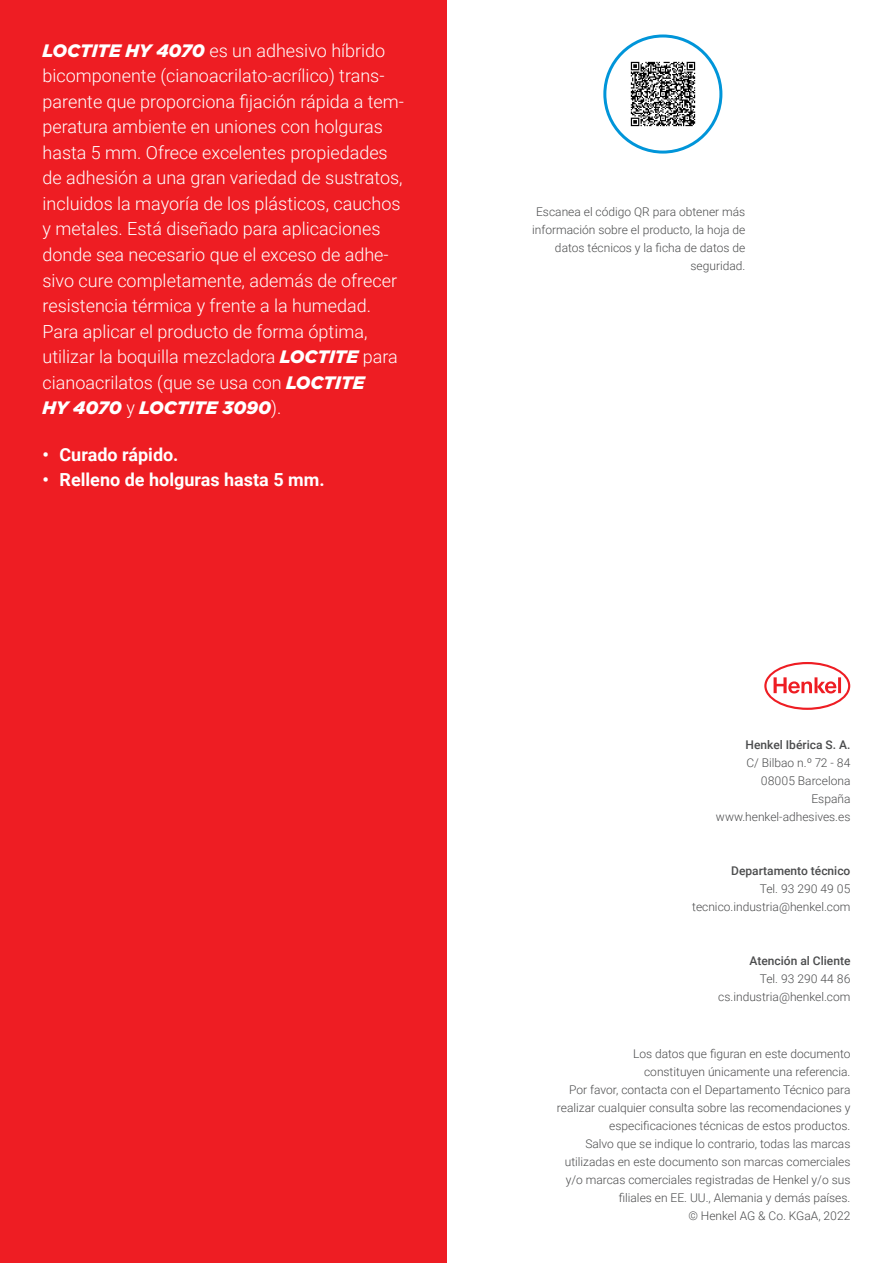
<style>
.page{position:relative;width:893px;height:1263px;background:#fff}
.page>*{position:absolute;margin:0;border:0;box-sizing:border-box;transform-origin:0 0}
.t1{font:300 18px/25.5px "Roboto";color:#fff}
.t2{font:700 18px "Roboto";color:#fff}
.t3{font:italic 900 18px "Gotham";color:#fff}
.t4{font:300 12px/18px "Roboto";color:#4b4c4d;text-align:right}
.t5{font:500 12px "Roboto";color:#4b4c4d}
.s1{font-family:"Gotham";font-weight:900;font-style:italic}
.s2{font-family:"Roboto";font-weight:300;font-style:normal}
</style>
<div class="page">
<div style="left:603px;top:35px;width:119px;height:119px;border:3px solid #0095d9;border-radius:50%"></div>
<div style="left:0;top:0;width:446px;height:1263px;background:#ee1d23"></div>
<img style="left:630px;top:61px;width:66px;height:66px">
<svg style="left:764px;top:662px;width:86px;height:48px"></svg>
<p class="t1" style="left:43px;top:37px;width:363px"><span class="s1">LOCTITE HY 4070</span> es un adhesivo híbrido bicomponente (cianoacrilato-acrílico) trans&shy;parente que proporciona fijación rápida a tem&shy;peratura ambiente en uniones con holguras hasta 5 mm. Ofrece excelentes propiedades de adhesión a una gran variedad de sustratos, incluidos la mayoría de los plásticos, cauchos y metales. Está diseñado para aplicaciones donde sea necesario que el exceso de adhe&shy;sivo cure completamente, además de ofrecer resistencia térmica y frente a la humedad.<br>Para aplicar el producto de forma óptima, utilizar la boquilla mezcladora <span class="s1">LOCTITE</span> para cianoacrilatos (que se usa con <span class="s1">LOCTITE</span></p>
<h1 class="t3" style="left:43px;top:395px;width:240px">HY 4070 <span class="s2">y</span> LOCTITE 3090<span class="s2">).</span></h1>
<h1 class="t2" style="left:43px;top:442px;width:138px">• Curado rápido.</h1>
<h1 class="t2" style="left:43px;top:467px;width:284px">• Relleno de holguras hasta 5 mm.</h1>
<p class="t4" style="left:532px;top:202px;width:215px">Escanea el código QR para obtener más información sobre el producto, la hoja de datos técnicos y la ficha de datos de seguridad.</p>
<p class="t5" style="left:746px;top:736px;width:106px">Henkel Ibérica S. A.</p>
<p class="t4" style="left:716px;top:753px;width:136px">C/ Bilbao n.º 72 - 84<br>08005 Barcelona<br>España www.henkel-adhesives.es</p>
<p class="t5" style="left:731px;top:862px;width:121px">Departamento técnico</p>
<p class="t4" style="left:692px;top:879px;width:160px">Tel. 93 290 49 05 tecnico.industria@henkel.com</p>
<p class="t5" style="left:750px;top:952px;width:102px">Atención al Cliente</p>
<p class="t4" style="left:718px;top:969px;width:134px">Tel. 93 290 44 86 cs.industria@henkel.com</p>
<p class="t4" style="left:557px;top:1045px;width:295px">Los datos que figuran en este documento<br>constituyen únicamente una referencia.<br>Por favor, contacta con el Departamento Técnico para realizar cualquier consulta sobre las recomendaciones y especificaciones técnicas de estos productos.<br>Salvo que se indique lo contrario, todas las marcas utilizadas en este documento son marcas comerciales y/o marcas comerciales registradas de Henkel y/o sus filiales en EE. UU., Alemania y demás países.<br>© Henkel AG &amp; Co. KGaA, 2022</p>
</div>
